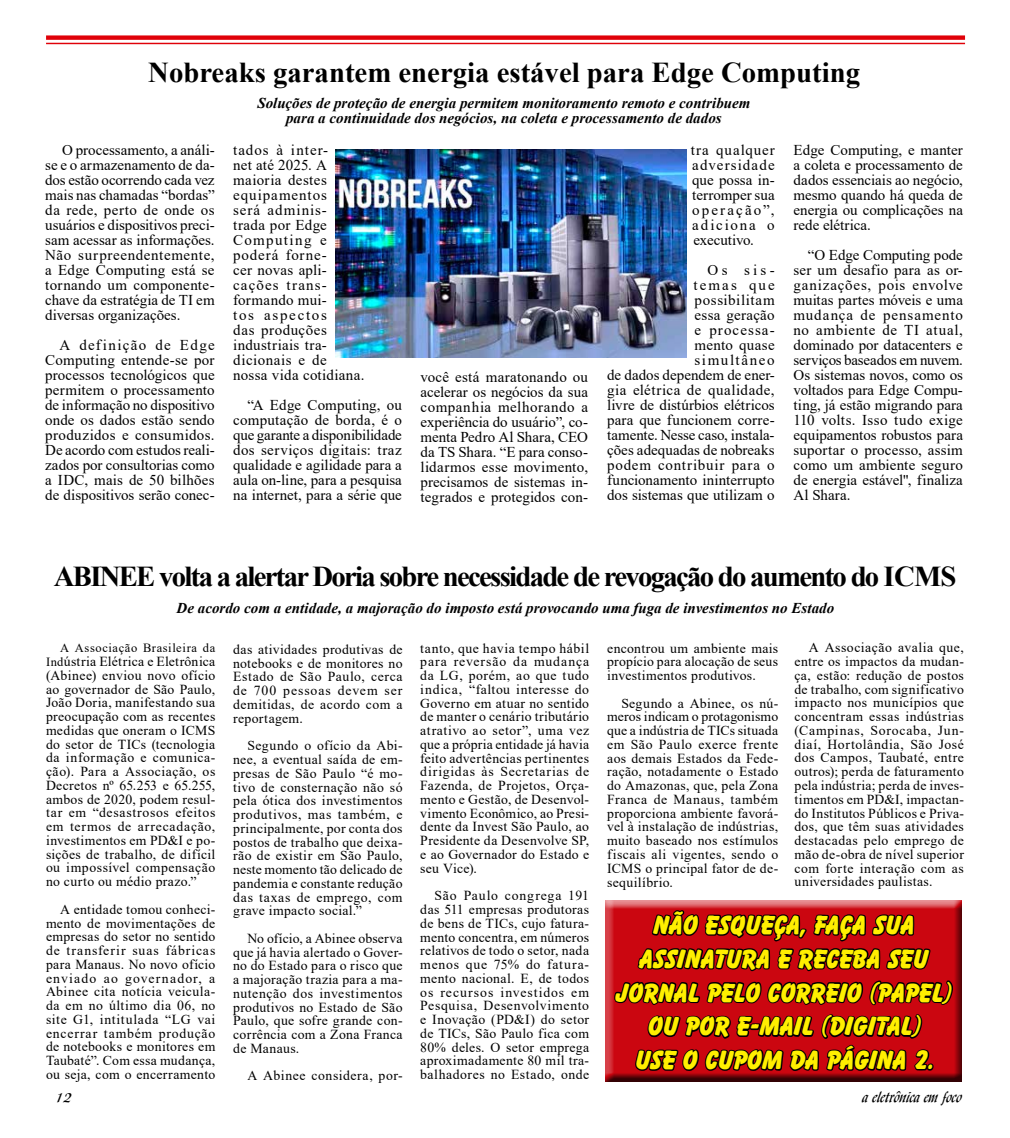
<style>
.page{position:relative;width:1010px;height:1138px;background:#fff}
.page>*{position:absolute;margin:0;border:0;box-sizing:border-box;transform-origin:0 0}
.t1{font:700 28.75px "Times New Roman";letter-spacing:-.06em;color:#000}
.t2{font:700 28.75px "Times New Roman";color:#000}
.t3{font:26.25px/33.8px "Bazooka";color:#ffef00;text-align:center}
.t4{font:15px/15px "Times New Roman";letter-spacing:.01em;color:#000;text-align:justify}
.t5{font:italic 700 15px/15px "Times New Roman";color:#000;text-align:center}
.t6{font:15px/15px "Times New Roman";letter-spacing:.035em;color:#000}
.t7{font:15px "Lydian Cursive BT";color:#000}
.t8{font:13.75px/13.8px "Times New Roman";letter-spacing:.025em;color:#000;text-align:justify}
.t9{font:12.5px "Times New Roman";letter-spacing:.05em;color:#000}
.s1{font-size:12.5px}
</style>
<div class="page">
<div style="left:600px;top:900px;width:363px;height:181px;background:#000;opacity:.75"></div>
<div style="left:46px;top:35px;width:919px;height:5px;background:#e00109"></div>
<hr style="left:46px;top:43px;width:919px;height:1px;background:#e00109">
<svg style="left:613px;top:900px;width:341px;height:182px;background:#8d080f"></svg>
<img style="left:336px;top:149px;width:350px;height:208px">
<h1 class="t2" style="left:148px;top:51px;width:713px">Nobreaks garantem energia estável para Edge Computing</h1>
<p class="t5" style="left:257px;top:95px;width:495px">Soluções de proteção de energia permitem monitoramento remoto e contribuem para a continuidade dos negócios, na coleta e processamento de dados</p>
<p class="t4" style="left:45px;top:141px;width:171px;text-indent:17px">O processamento, a análi&shy;se e o armazenamento de da&shy;dos estão ocorrendo cada vez mais nas chamadas “bordas” da rede, perto de onde os usuários e dispositivos preci&shy;sam acessar as informações.<br>Não surpreendentemente, a Edge Computing está se tornando um componente&shy;chave da estratégia de TI em diversas organizações.</p>
<p class="t4" style="left:45px;top:336px;width:171px;text-indent:14px">A definição de Edge Computing entende-se por processos tecnológicos que permitem o processamento de informação no dispositivo onde os dados estão sendo produzidos e consumidos.<br>De acordo com estudos reali&shy;zados por consultorias como a IDC, mais de 50 bilhões de dispositivos serão conec-</p>
<p class="t6" style="left:233px;top:141px;width:133px">tados à inter-<br>net até 2025. A maioria destes equipamentos<br>será adminis-<br>trada por Edge<br>Computing e poderá forne-<br>cer novas apli&shy;cações trans&shy;formando mui-<br>tos aspectos<br>das produções industriais tra&shy;dicionais e de nossa vida cotidiana.</p>
<p class="t4" style="left:233px;top:396px;width:170px;text-indent:14px">“A Edge Computing, ou computação de borda, é o que garante a disponibilidade dos serviços digitais: traz qualidade e agilidade para a aula on-line, para a pesquisa na internet, para a série que</p>
<p class="t4" style="left:691px;top:141px;width:85px">tra qualquer adversidade que possa in&shy;terromper sua operação”, adiciona o executivo.</p>
<p class="t4" style="left:607px;top:261px;width:169px;text-align:right">Os sis-<br>temas que<br>possibilitam<br>essa geração<br>e processa-<br>mento quase<br>simultâneo<br>de dados dependem de ener&shy;gia elétrica de qualidade, livre de distúrbios elétricos para que funcionem corre&shy;tamente. Nesse caso, instala&shy;ções adequadas de nobreaks podem contribuir para o funcionamento ininterrupto dos sistemas que utilizam o</p>
<p class="t4" style="left:793px;top:141px;width:171px">Edge Computing, e manter a coleta e processamento de dados essenciais ao negócio, mesmo quando há queda de energia ou complicações na rede elétrica.</p>
<p class="t4" style="left:793px;top:246px;width:171px;text-indent:14px">“O Edge Computing pode ser um desafio para as or&shy;ganizações, pois envolve muitas partes móveis e uma mudança de pensamento no ambiente de TI atual, dominado por datacenters e serviços baseados em nuvem.<br>Os sistemas novos, como os voltados para Edge Compu&shy;ting, já estão migrando para 110 volts. Isso tudo exige equipamentos robustos para suportar o processo, assim como um ambiente seguro de energia estável", finaliza Al Shara.</p>
<p class="t4" style="left:420px;top:369px;width:169px">você está maratonando ou acelerar os negócios da sua companhia melhorando a experiência do usuário”, co&shy;menta Pedro Al Shara, CEO da TS Shara. “E para conso&shy;lidarmos esse movimento, precisamos de sistemas in&shy;tegrados e protegidos con-</p>
<h1 class="t1" style="left:54px;top:555px;width:849px">ABINEE volta a alertar Doria sobre necessidade de revogação do aumento do icms</h1>
<p class="t5" style="left:177px;top:600px;width:659px">De acordo com a entidade, a majoração do imposto está provocando uma fuga de investimentos no Estado</p>
<p class="t9" style="left:60px;top:639px;width:157px">A Associação Brasileira da</p>
<p class="t8" style="left:46px;top:654px;width:171px"><span class="s1">Ind</span>ústria Elétrica e Eletrônica (Abinee) enviou novo ofício ao governador de São Paulo, João Doria, manifestando sua preocupação com as recentes medidas que oneram o ICMS do setor de TICs (tecnologia da informação e comunica&shy;ção). Para a Associação, os Decretos nº 65.253 e 65.255, ambos de 2020, podem resul&shy;tar em “desastrosos efeitos em termos de arrecadação, investimentos em PD&amp;I e po&shy;sições de trabalho, de difícil ou impossível compensação no curto ou médio prazo.”</p>
<p class="t8" style="left:46px;top:901px;width:171px;text-indent:14px">A entidade tomou conheci&shy;mento de movimentações de empresas do setor no sentido de transferir suas fábricas para Manaus. No novo ofício enviado ao governador, a Abinee cita notícia veicula&shy;da em no último dia 06, no site G1, intitulada “LG vai encerrar também produção de notebooks e monitores em Taubaté”. Com essa mudança, ou seja, com o encerramento</p>
<p class="t8" style="left:794px;top:640px;width:171px;text-indent:14px">A Associação avalia que, entre os impactos da mudan&shy;ça, estão: redução de postos de trabalho, com significativo impacto nos municípios que concentram essas indústrias (Campinas, Sorocaba, Jun&shy;diaí, Hortolândia, São José dos Campos, Taubaté, entre outros); perda de faturamento pela indústria; perda de inves&shy;timentos em PD&amp;I, impactan&shy;do Institutos Públicos e Priva&shy;dos, que têm suas atividades destacadas pelo emprego de mão de-obra de nível superior com forte interação com as universidades paulistas.</p>
<p class="t8" style="left:420px;top:640px;width:170px">tanto, que havia tempo hábil para reversão da mudança da LG, porém, ao que tudo indica, “faltou interesse do Governo em atuar no sentido de manter o cenário tributário atrativo ao setor”, uma vez que a própria entidade já havia feito advertências pertinentes dirigidas às Secretarias de Fazenda, de Projetos, Orça&shy;mento e Gestão, de Desenvol&shy;vimento Econômico, ao Presi&shy;dente da Invest São Paulo, ao Presidente da Desenvolve SP, e ao Governador do Estado e seu Vice).</p>
<p class="t8" style="left:420px;top:888px;width:170px;text-indent:14px">São Paulo congrega 191 das 511 empresas produtoras de bens de TICs, cujo fatura&shy;mento concentra, em números relativos de todo o setor, nada menos que 75% do fatura&shy;mento nacional. E, de todos os recursos investidos em Pesquisa, Desenvolvimento e Inovação (PD&amp;I) do setor de TICs, São Paulo fica com 80% deles. O setor emprega aproximadamente 80 mil tra&shy;balhadores no Estado, onde</p>
<p class="t8" style="left:607px;top:640px;width:173px">encontrou um ambiente mais propício para alocação de seus investimentos produtivos.</p>
<p class="t8" style="left:607px;top:695px;width:173px;text-indent:14px">Segundo a Abinee, os nú&shy;meros indicam o protagonismo que a indústria de TICs situada em São Paulo exerce frente aos demais Estados da Fede&shy;ração, notadamente o Estado do Amazonas, que, pela Zona Franca de Manaus, também proporciona ambiente favorá&shy;vel à instalação de indústrias, muito baseado nos estímulos fiscais ali vigentes, sendo o ICMS o principal fator de de&shy;sequilíbrio.</p>
<p class="t8" style="left:233px;top:642px;width:171px">das atividades produtivas de notebooks e de monitores no Estado de São Paulo, cerca de 700 pessoas devem ser demitidas, de acordo com a reportagem.</p>
<p class="t8" style="left:233px;top:738px;width:171px;text-indent:14px">Segundo o ofício da Abi&shy;nee, a eventual saída de em&shy;presas de São Paulo “é mo&shy;tivo de consternação não só pela ótica dos investimentos produtivos, mas também, e principalmente, por conta dos postos de trabalho que deixa&shy;rão de existir em São Paulo, neste momento tão delicado de pandemia e constante redução das taxas de emprego, com grave impacto social.”</p>
<p class="t8" style="left:233px;top:930px;width:171px;text-indent:14px">No ofício, a Abinee observa que já havia alertado o Gover&shy;no do Estado para o risco que a majoração trazia para a ma&shy;nutenção dos investimentos produtivos no Estado de São Paulo, que sofre grande con&shy;corrência com a Zona Franca de Manaus.</p>
<p class="t8" style="left:247px;top:1068px;width:157px">A Abinee considera, por-</p>
<h2 class="t3" style="left:616px;top:909px;width:338px">NÃO ESQUEÇA, FAÇA SUA<br>ASSINATURA E RECEBA SEU<br>JORNAL PELO CORREIO (PAPEL)<br>OU POR E-MAIL (DIGITAL)<br>USE O CUPOM DA PÁGINA 2.</h2>
<p class="t7" style="left:56px;top:1086px;width:18px">12</p>
<p class="t7" style="left:863px;top:1086px;width:101px">a eletrônica em foco</p>
</div>
